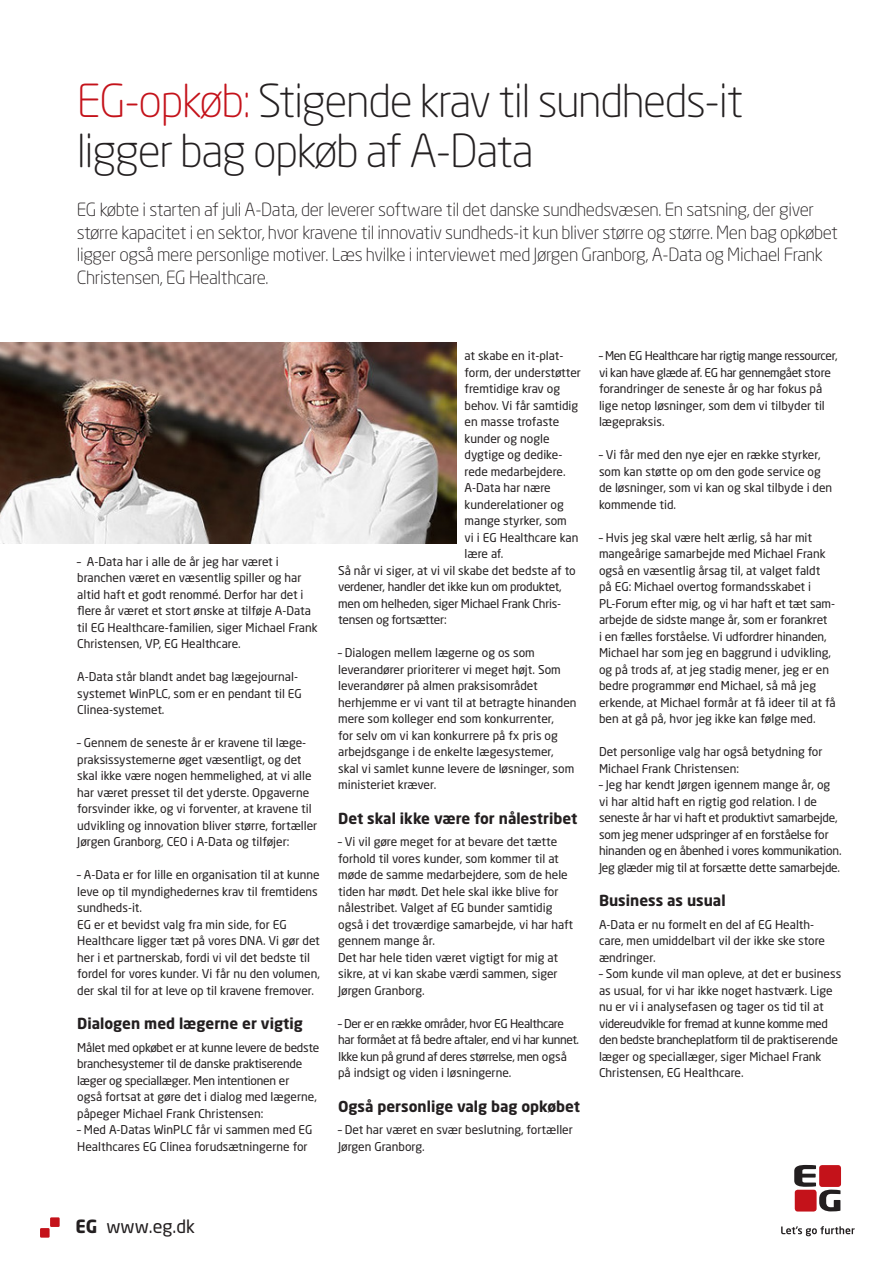
<style>
.page{position:relative;width:893px;height:1263px;background:#fff}
.page>*{position:absolute;margin:0;border:0;box-sizing:border-box;transform-origin:0 0}
.Overskrift{font:300 45px/49.5px "Neo Sans Std";letter-spacing:-.03em;color:#231f20}
.Brødtekst{font:300 18px/22.5px "Neo Sans Std";letter-spacing:-.02em;color:#231f20}
.t1{font:18px "Neo Sans Std";color:#231f20}
.t2{font:700 15px "Neo Sans Std";color:#231f20}
.t3{font:12px/16.5px "Neo Sans Std";color:#231f20}
.t4{font:12px/16.5px "Neo Sans Std";letter-spacing:-.02em;color:#231f20}
.t5{font:12px/16.5px "Neo Sans Std";letter-spacing:-.03em;color:#231f20}
.s1{color:#c4121a}
.s2{font-weight:700}
</style>
<div class="page">
<svg style="left:819px;top:1165px;width:22px;height:22px"></svg>
<svg style="left:794px;top:1165px;width:46px;height:46px"></svg>
<svg style="left:781px;top:1226px;width:74px;height:10px"></svg>
<div style="left:40px;top:1228px;width:10px;height:9px;background:#c4121a"></div>
<div style="left:50px;top:1217px;width:10px;height:10px;background:#c4121a"></div>
<img style="left:0;top:342px;width:456px;height:202px">
<p class="Overskrift" style="left:77px;top:76px;width:668px"><span class="s1">EG-opkøb:</span> Stigende krav til sundheds-it ligger bag opkøb af A-Data</p>
<p class="Brødtekst" style="left:77px;top:198px;width:763px">EG købte i starten af juli A-Data, der leverer software til det danske sundhedsvæsen. En satsning, der giver større kapacitet i en sektor, hvor kravene til innovativ sundheds-it kun bliver større og større. Men bag opkøbet ligger også mere personlige motiver. Læs hvilke i interviewet med Jørgen Granborg, A-Data og Michael Frank Christensen, EG Healthcare.</p>
<p class="t3" style="left:77px;top:553px;width:242px">– A-Data har i alle de år jeg har været i branchen været en væsentlig spiller og har altid haft et godt renommé. Derfor har det i flere år været et stort ønske at tilføje A-Data til EG Healthcare-familien, siger Michael Frank Christensen, VP, EG Healthcare.</p>
<p class="t3" style="left:77px;top:668px;width:226px">A-Data står blandt andet bag lægejournal&shy;systemet WinPLC, som er en pendant til EG<br>Clinea-systemet.</p>
<p class="t3" style="left:77px;top:734px;width:242px">– Gennem de seneste år er kravene til læge&shy;praksissystemerne øget væsentligt, og det skal ikke være nogen hemmelighed, at vi alle har været presset til det yderste. Opgaverne forsvinder ikke, og vi forventer, at kravene til udvikling og innovation bliver større, fortæller Jørgen Granborg, CEO i A-Data og tilføjer:</p>
<p class="t3" style="left:77px;top:866px;width:244px">– A-Data er for lille en organisation til at kunne leve op til myndighedernes krav til fremtidens sundheds-it.</p>
<p class="t3" style="left:77px;top:916px;width:244px">EG er et bevidst valg fra min side, for EG Healthcare ligger tæt på vores DNA. Vi gør det her i et partnerskab, fordi vi vil det bedste til fordel for vores kunder. Vi får nu den volumen, der skal til for at leve op til kravene fremover.</p>
<p class="t2" style="left:77px;top:1014px;width:227px">Dialogen med lægerne er vigtig</p>
<p class="t4" style="left:77px;top:1039px;width:244px">Målet med opkøbet er at kunne levere de bedste branchesystemer til de danske praktiserende læger og speciallæger. Men intentionen er<br>også fortsat at gøre det i dialog med lægerne, påpeger Michael Frank Christensen:</p>
<p class="t3" style="left:77px;top:1121px;width:237px">– Med A-Datas WinPLC får vi sammen med EG<br>Healthcares EG Clinea forudsætningerne for</p>
<p class="t3" style="left:464px;top:347px;width:118px">at skabe en it-plat&shy;form, der understøtter fremtidige krav og behov. Vi får samtidig en masse trofaste kunder og nogle dygtige og dedike&shy;rede medarbejdere.<br>A-Data har nære kunderelationer og mange styrker, som<br>vi i EG Healthcare kan lære af.</p>
<p class="t4" style="left:338px;top:562px;width:239px">Så når vi siger, at vi vil skabe det bedste af to verdener, handler det ikke kun om produktet, men om helheden, siger Michael Frank Chris&shy;tensen og fortsætter:</p>
<p class="t3" style="left:338px;top:644px;width:240px">– Dialogen mellem lægerne og os som leverandører prioriterer vi meget højt. Som leverandører på almen praksisområdet herhjemme er vi vant til at betragte hinanden mere som kolleger end som konkurrenter,<br>for selv om vi kan konkurrere på fx pris og arbejdsgange i de enkelte lægesystemer, skal vi samlet kunne levere de løsninger, som ministeriet kræver.</p>
<p class="t2" style="left:338px;top:808px;width:241px">Det skal ikke være for nålestribet</p>
<p class="t3" style="left:338px;top:833px;width:237px">– Vi vil gøre meget for at bevare det tætte forhold til vores kunder, som kommer til at møde de samme medarbejdere, som de hele tiden har mødt. Det hele skal ikke blive for nålestribet. Valget af EG bunder samtidig også i det troværdige samarbejde, vi har haft gennem mange år.</p>
<p class="t3" style="left:338px;top:949px;width:221px;text-align:justify">Det har hele tiden været vigtigt for mig at sikre, at vi kan skabe værdi sammen, siger Jørgen Granborg.</p>
<p class="t5" style="left:338px;top:1015px;width:243px">– Der er en række områder, hvor EG Healthcare har formået at få bedre aftaler, end vi har kunnet.<br>Ikke kun på grund af deres størrelse, men også på indsigt og viden i løsningerne.</p>
<p class="t2" style="left:338px;top:1096px;width:244px">Også personlige valg bag opkøbet</p>
<p class="t3" style="left:338px;top:1121px;width:236px">– Det har været en svær beslutning, fortæller<br>Jørgen Granborg.</p>
<p class="t3" style="left:599px;top:347px;width:240px">– Men EG Healthcare har rigtig mange ressourcer, vi kan have glæde af. EG har gennemgået store forandringer de seneste år og har fokus på lige netop løsninger, som dem vi tilbyder til lægepraksis.</p>
<p class="t3" style="left:599px;top:446px;width:235px">– Vi får med den nye ejer en række styrker, som kan støtte op om den gode service og de løsninger, som vi kan og skal tilbyde i den kommende tid.</p>
<p class="t3" style="left:599px;top:529px;width:238px">– Hvis jeg skal være helt ærlig, så har mit mangeårige samarbejde med Michael Frank også en væsentlig årsag til, at valget faldt på EG: Michael overtog formandsskabet i PL-Forum efter mig, og vi har haft et tæt sam&shy;arbejde de sidste mange år, som er forankret<br>i en fælles forståelse. Vi udfordrer hinanden, Michael har som jeg en baggrund i udvikling, og på trods af, at jeg stadig mener, jeg er en bedre programmør end Michael, så må jeg erkende, at Michael formår at få ideer til at få ben at gå på, hvor jeg ikke kan følge med.</p>
<p class="t3" style="left:599px;top:743px;width:225px">Det personlige valg har også betydning for<br>Michael Frank Christensen:</p>
<p class="t4" style="left:599px;top:776px;width:244px">– Jeg har kendt Jørgen igennem mange år, og vi har altid haft en rigtig god relation. I de seneste år har vi haft et produktivt samarbejde, som jeg mener udspringer af en forståelse for hinanden og en åbenhed i vores kommunikation.</p>
<p class="t4" style="left:599px;top:859px;width:243px">Jeg glæder mig til at forsætte dette samarbejde.</p>
<p class="t2" style="left:599px;top:891px;width:128px">Business as usual</p>
<p class="t3" style="left:599px;top:916px;width:227px">A-Data er nu formelt en del af EG Health&shy;care, men umiddelbart vil der ikke ske store ændringer.</p>
<p class="t3" style="left:599px;top:965px;width:244px">– Som kunde vil man opleve, at det er business as usual, for vi har ikke noget hastværk. Lige nu er vi i analysefasen og tager os tid til at videreudvikle for fremad at kunne komme med den bedste brancheplatform til de praktiserende læger og speciallæger, siger Michael Frank Christensen, EG Healthcare.</p>
<p class="t1" style="left:75px;top:1215px;width:121px"><span class="s2">EG</span> www.eg.dk</p>
</div>
